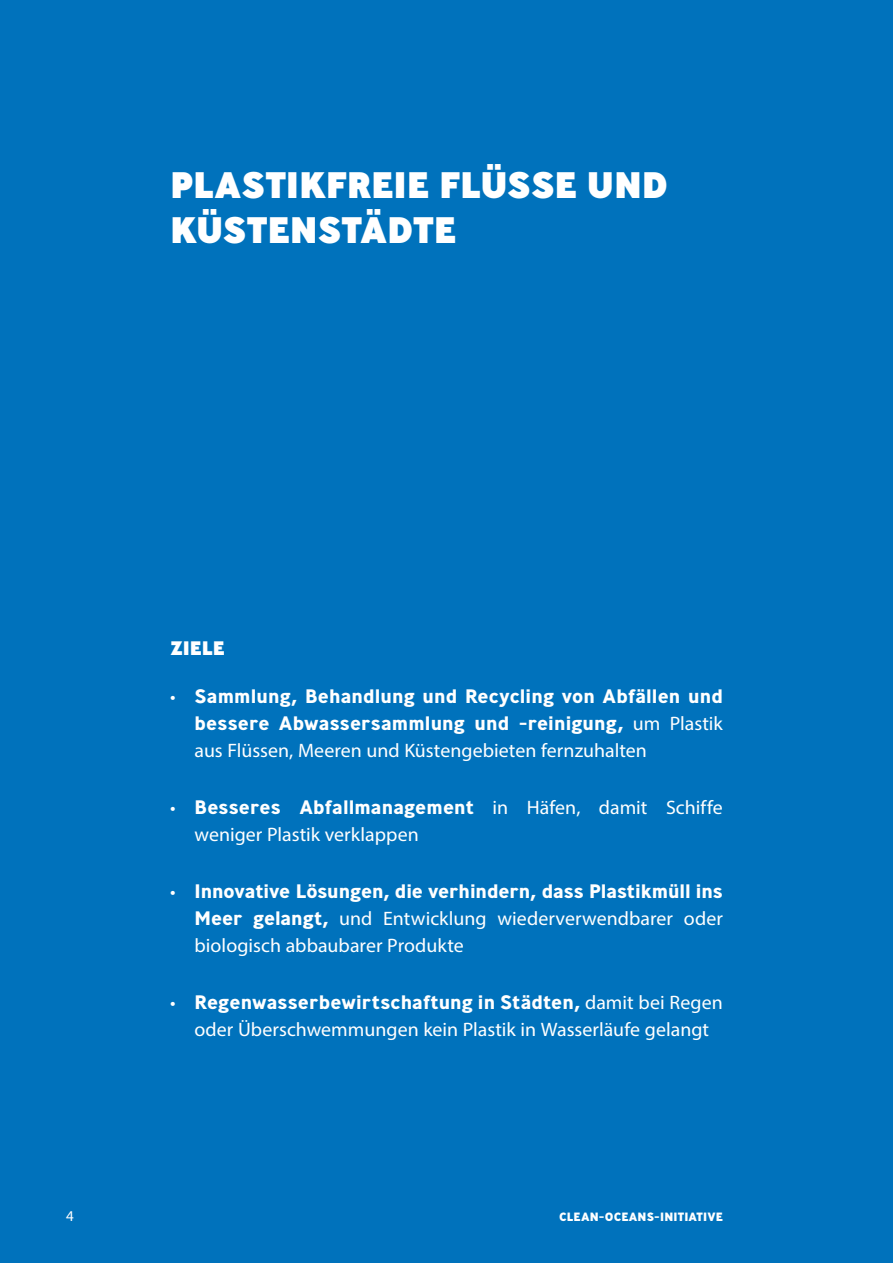
<style>
.page{position:relative;width:893px;height:1263px;background:#0072bc}
.page>*{position:absolute;margin:0;border:0;box-sizing:border-box;transform-origin:0 0}
._01_Titre_01{font:800 36.9px/45px "Ministry";letter-spacing:-.005em;color:#fff}
.TEXTE_COURANT_EN{font:19.5px/27px "Myriad Pro";letter-spacing:.005em;color:#fff}
.TEXTE_COURANT_EN-2{font:700 19.5px/27px "Ministry";letter-spacing:.005em;color:#fff;text-align:justify}
._01_Titre_01-2{font:800 19.5px "Ministry";color:#fff}
.t1{font:15px "Myriad Pro";color:#fff}
.t2{font:800 12px "Ministry";letter-spacing:.01em;color:#fff}
.s1{font-family:"Myriad Pro";font-weight:400}
.s2{font-family:"Ministry";font-weight:700}
</style>
<div class="page">
<p class="_01_Titre_01" style="left:170px;top:162px;width:500px">PLASTIKFREIE FLÜSSE UND<br>KÜSTENSTÄDTE</p>
<p class="_01_Titre_01-2" style="left:170px;top:635px;width:56px">ZIELE</p>
<p class="TEXTE_COURANT_EN-2" style="left:194px;top:683px;width:530px;text-indent:-24px"><span class="s1">•</span> Sammlung, Behandlung und Recycling von Abfällen und bessere Abwassersammlung und -reinigung, <span class="s1">um Plastik aus Flüssen, Meeren und Küstengebieten fernzuhalten</span></p>
<p class="TEXTE_COURANT_EN" style="left:194px;top:794px;width:530px;text-indent:-24px">• <span class="s2">Besseres Abfallmanagement</span> in Häfen, damit Schiffe weniger Plastik verklappen</p>
<p class="TEXTE_COURANT_EN" style="left:194px;top:878px;width:530px;text-align:justify;text-indent:-24px">• <span class="s2">Innovative Lösungen, die verhindern, dass Plastikmüll ins Meer gelangt,</span> und Entwicklung wiederverwendbarer oder biologisch abbaubarer Produkte</p>
<p class="TEXTE_COURANT_EN" style="left:170px;top:988px;width:554px;text-align:center">• <span class="s2">Regenwasserbewirtschaftung in Städten,</span> damit bei Regen oder Überschwemmungen kein Plastik in Wasserläufe gelangt</p>
<p class="t1" style="left:66px;top:1206px;width:9px">4</p>
<p class="t2" style="left:559px;top:1208px;width:165px">CLEAN-OCEANS-INITIATIVE</p>
</div>
